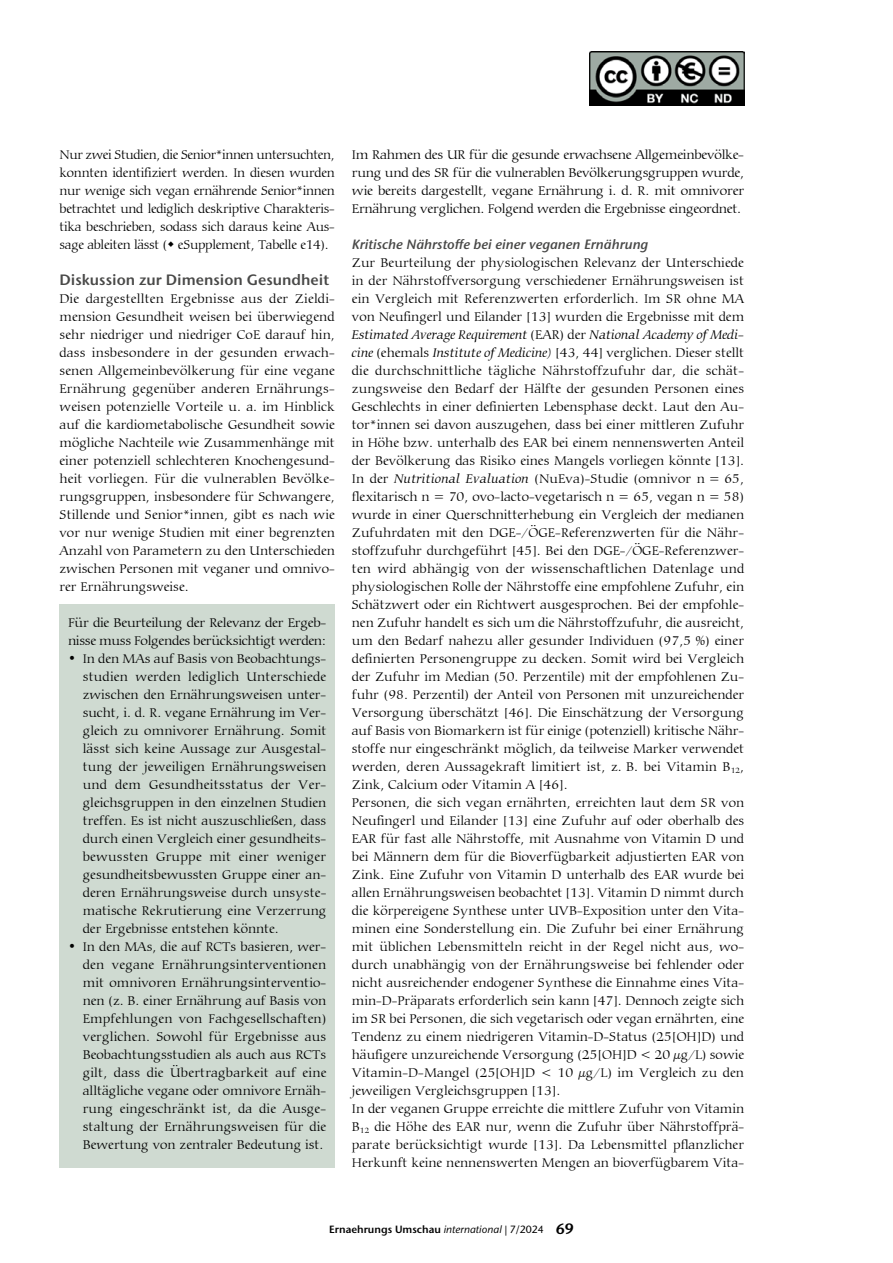
<style>
.page{position:relative;width:893px;height:1263px;background:#fff}
.page>*{position:absolute;margin:0;border:0;box-sizing:border-box;transform-origin:0 0}
.t1{font:600 15px "Stone Sans ITC Pro";color:#494948}
.t2{font:300 13.5px/18px "Carmina BT";color:#000;text-align:justify}
.t3{font:300 13.5px/18px "Carmina BT";letter-spacing:-.025em;color:#000}
.t4{font:italic 600 13.5px "Stone Sans ITC Pro";color:#494948}
.t5{font:600 10.5px "Stone Sans ITC Pro";color:#000}
.s1{font-style:italic}
.s2{font-family:"Stone Sans ITC Std";font-weight:500;font-style:italic}
.s3{font-family:"Stone Sans ITC Std";font-weight:500}
.s4{font-size:15px}
</style>
<div class="page">
<div style="left:60px;top:604px;width:275px;height:563px;background:#cfdad1"></div>
<img style="left:590px;top:51px;width:154px;height:54px">
<p class="t2" style="left:60px;top:146px;width:277px">Nur zwei Studien, die Senior*innen untersuchten, konnten identifiziert werden. In diesen wurden nur wenige sich vegan ernährende Senior*innen betrachtet und lediglich deskriptive Charakteris&shy;tika beschrieben, sodass sich daraus keine Aus&shy;sage ableiten lässt ( eSupplement, Tabelle e14).</p>
<p class="t1" style="left:60px;top:271px;width:271px">Diskussion zur Dimension Gesundheit</p>
<p class="t2" style="left:60px;top:290px;width:277px">Die dargestellten Ergebnisse aus der Zieldi&shy;mension Gesundheit weisen bei überwiegend sehr niedriger und niedriger CoE darauf hin, dass insbesondere in der gesunden erwach&shy;senen Allgemeinbevölkerung für eine vegane Ernährung gegenüber anderen Ernährungs&shy;weisen potenzielle Vorteile u. a. im Hinblick auf die kardiometabolische Gesundheit sowie mögliche Nachteile wie Zusammenhänge mit einer potenziell schlechteren Knochengesund&shy;heit vorliegen. Für die vulnerablen Bevölke&shy;rungsgruppen, insbesondere für Schwangere, Stillende und Senior*innen, gibt es nach wie vor nur wenige Studien mit einer begrenzten Anzahl von Parametern zu den Unterschieden zwischen Personen mit veganer und omnivo&shy;rer Ernährungsweise.</p>
<p class="t3" style="left:68px;top:614px;width:260px">Für die Beurteilung der Relevanz der Ergeb&shy;nisse muss Folgendes berücksichtigt werden:</p>
<p class="t2" style="left:83px;top:650px;width:245px;text-indent:-15px">• In den MAs auf Basis von Beobachtungs&shy;studien werden lediglich Unterschiede zwischen den Ernährungsweisen unter&shy;sucht, i. d. R. vegane Ernährung im Ver&shy;gleich zu omnivorer Ernährung. Somit lässt sich keine Aussage zur Ausgestal&shy;tung der jeweiligen Ernährungsweisen und dem Gesundheitsstatus der Ver&shy;gleichsgruppen in den einzelnen Studien treffen. Es ist nicht auszuschließen, dass durch einen Vergleich einer gesundheits&shy;bewussten Gruppe mit einer weniger gesundheitsbewussten Gruppe einer an&shy;deren Ernährungsweise durch unsyste&shy;matische Rekrutierung eine Verzerrung der Ergebnisse entstehen könnte.</p>
<p class="t2" style="left:83px;top:938px;width:245px;text-indent:-15px">• In den MAs, die auf RCTs basieren, wer&shy;den vegane Ernährungsinterventionen mit omnivoren Ernährungsinterventio&shy;nen (z. B. einer Ernährung auf Basis von Empfehlungen von Fachgesellschaften) verglichen. Sowohl für Ergebnisse aus Beobachtungsstudien als auch aus RCTs gilt, dass die Übertragbarkeit auf eine alltägliche vegane oder omnivore Ernäh&shy;rung eingeschränkt ist, da die Ausge&shy;staltung der Ernährungsweisen für die Bewertung von zentraler Bedeutung ist.</p>
<p class="t2" style="left:352px;top:146px;width:394px">Im Rahmen des UR für die gesunde erwachsene Allgemeinbevölke&shy;rung und des SR für die vulnerablen Bevölkerungsgruppen wurde, wie bereits dargestellt, vegane Ernährung i. d. R. mit omnivorer Ernährung verglichen. Folgend werden die Ergebnisse eingeordnet.</p>
<p class="t4" style="left:352px;top:236px;width:298px">Kritische Nährstoffe bei einer veganen Ernährung</p>
<p class="t2" style="left:352px;top:254px;width:394px;text-align:left">Zur Beurteilung der physiologischen Relevanz der Unterschiede in der Nährstoffversorgung verschiedener Ernährungsweisen ist ein Vergleich mit Referenzwerten erforderlich. Im SR ohne MA von Neufingerl und Eilander [13] wurden die Ergebnisse mit dem <span class="s1">Estimated Average Requirement</span> (EAR) der <span class="s1">National Academy of Medi&shy;cine</span> (ehemals <span class="s1">Institute of Medicine)</span> [43, 44] verglichen. Dieser stellt die durchschnittliche tägliche Nährstoffzufuhr dar, die schät&shy;zungsweise den Bedarf der Hälfte der gesunden Personen eines Geschlechts in einer definierten Lebensphase deckt. Laut den Au&shy;tor*innen sei davon auszugehen, dass bei einer mittleren Zufuhr in Höhe bzw. unterhalb des EAR bei einem nennenswerten Anteil der Bevölkerung das Risiko eines Mangels vorliegen könnte [13].<br>In der <span class="s1">Nutritional Evaluation</span> (NuEva)-Studie (omnivor n = 65, flexitarisch n = 70, ovo-lacto-vegetarisch n = 65, vegan n = 58) wurde in einer Querschnitterhebung ein Vergleich der medianen Zufuhrdaten mit den DGE-/ÖGE-Referenzwerten für die Nähr&shy;stoffzufuhr durchgeführt [45]. Bei den DGE-/ÖGE-Referenzwer&shy;ten wird abhängig von der wissenschaftlichen Datenlage und physiologischen Rolle der Nährstoffe eine empfohlene Zufuhr, ein Schätzwert oder ein Richtwert ausgesprochen. Bei der empfohle&shy;nen Zufuhr handelt es sich um die Nährstoffzufuhr, die ausreicht, um den Bedarf nahezu aller gesunder Individuen (97,5 %) einer definierten Personengruppe zu decken. Somit wird bei Vergleich der Zufuhr im Median (50. Perzentile) mit der empfohlenen Zu&shy;fuhr (98. Perzentil) der Anteil von Personen mit unzureichender Versorgung überschätzt [46]. Die Einschätzung der Versorgung auf Basis von Biomarkern ist für einige (potenziell) kritische Nähr&shy;stoffe nur eingeschränkt möglich, da teilweise Marker verwendet werden, deren Aussagekraft limitiert ist, z. B. bei Vitamin B<sub>12</sub>, Zink, Calcium oder Vitamin A [46].<br>Personen, die sich vegan ernährten, erreichten laut dem SR von Neufingerl und Eilander [13] eine Zufuhr auf oder oberhalb des EAR für fast alle Nährstoffe, mit Ausnahme von Vitamin D und bei Männern dem für die Bioverfügbarkeit adjustierten EAR von Zink. Eine Zufuhr von Vitamin D unterhalb des EAR wurde bei allen Ernährungsweisen beobachtet [13]. Vitamin D nimmt durch die körpereigene Synthese unter UVB-Exposition unter den Vita&shy;minen eine Sonderstellung ein. Die Zufuhr bei einer Ernährung mit üblichen Lebensmitteln reicht in der Regel nicht aus, wo&shy;durch unabhängig von der Ernährungsweise bei fehlender oder nicht ausreichender endogener Synthese die Einnahme eines Vita&shy;min-D-Präparats erforderlich sein kann [47]. Dennoch zeigte sich im SR bei Personen, die sich vegetarisch oder vegan ernährten, eine Tendenz zu einem niedrigeren Vitamin-D-Status (25[OH]D) und häufigere unzureichende Versorgung (25[OH]D &lt; 20 µg/L) sowie Vitamin-D-Mangel (25[OH]D &lt; 10 µg/L) im Vergleich zu den jeweiligen Vergleichsgruppen [13].<br>In der veganen Gruppe erreichte die mittlere Zufuhr von Vitamin B<sub>12</sub> die Höhe des EAR nur, wenn die Zufuhr über Nährstoffprä&shy;parate berücksichtigt wurde [13]. Da Lebensmittel pflanzlicher Herkunft keine nennenswerten Mengen an bioverfügbarem Vita-</p>
<p class="t5" style="left:329px;top:1222px;width:246px">Ernaehrungs Umschau <span class="s2">international</span> <span class="s3">| 7/2024</span> <span class="s4">69</span></p>
</div>
